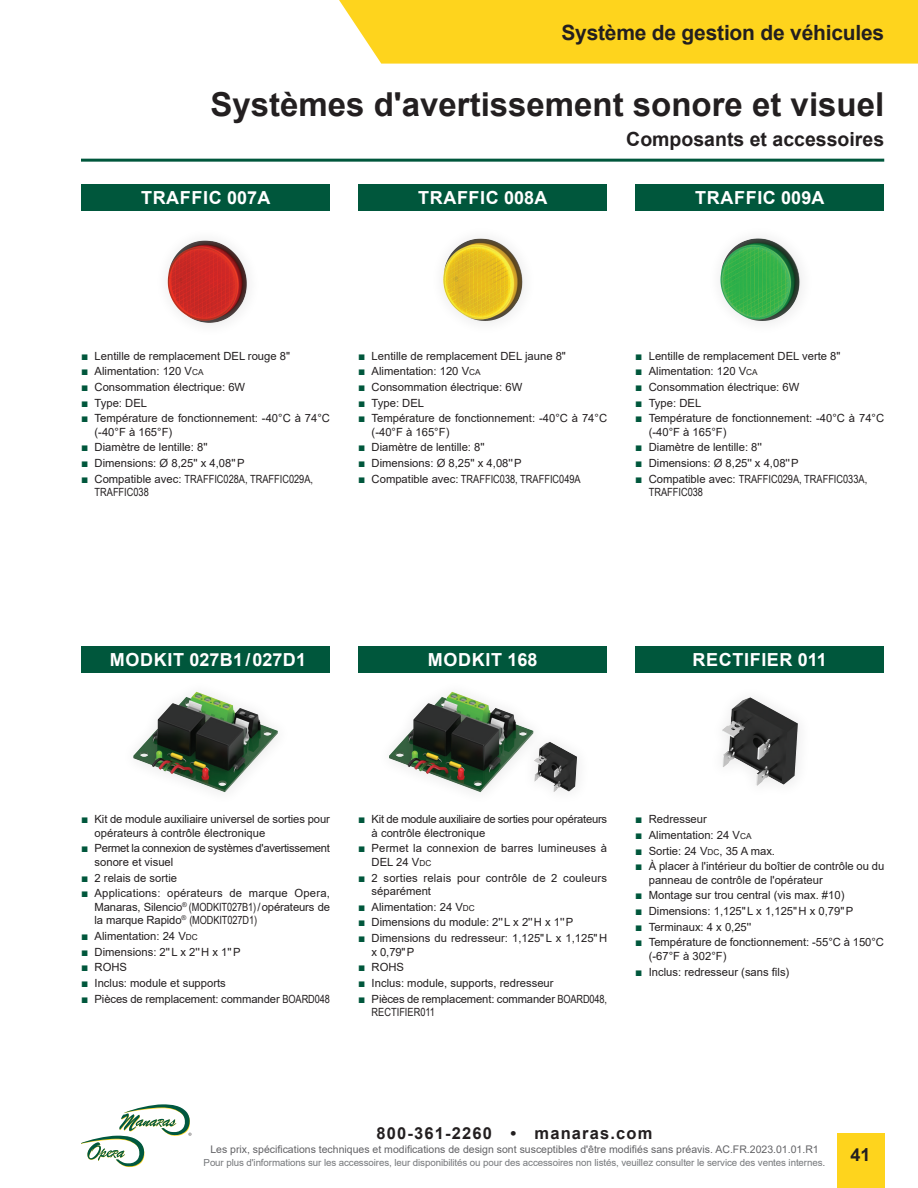
<style>
.page{position:relative;width:918px;height:1188px;background:#fff}
.page>*{position:absolute;margin:0;border:0;box-sizing:border-box;transform-origin:0 0}
.t1{font:700 33px "Arial";color:#231f20}
.t2{font:700 21px "Arial";letter-spacing:-.01em;color:#231f20}
.t3{font:700 19.5px "Arial";color:#231f20}
.t4{font:700 18px "Arial";letter-spacing:.035em;color:#fff}
.t5{font:700 18px "Arial";color:#231f20}
.t6{font:700 16.5px "Arial";letter-spacing:.07em;color:#231f20}
.t7{font:11.25px/13.5px "Arial";color:#231f20}
.t8{font:11.25px/13.5px "Arial Narrow";color:#231f20}
.t9{font:11.25px/13.5px "Arial";letter-spacing:-.025em;color:#231f20}
.t10{font:10.5px "Arial";color:#636366}
.t11{font:9.75px "Arial";letter-spacing:-.01em;color:#76787b}
.s1{font-size:12px;color:#00573c}
.s2{font-size:8.25px}
.s3{font-family:"Arial";font-size:12px;color:#00573c}
.s4{font-family:"Arial"}
.s5{font-family:"Arial Narrow"}
.s6{font-size:10.5px}
</style>
<div class="page">
<div style="left:339px;top:0;width:579px;height:64px;background:#fed41d"></div>
<div style="left:837px;top:1133px;width:47px;height:55px;background:#fed41d"></div>
<hr style="left:81px;top:159px;width:803px;height:3px;background:#00573c">
<svg style="left:81px;top:1104px;width:110px;height:63px"></svg>
<div style="left:154px;top:227px;width:108px;height:111px;background:#231f20;opacity:.1"></div>
<div style="left:707px;top:225px;width:108px;height:111px;background:#231f20;opacity:.1"></div>
<svg style="left:749px;top:238px;width:9px;height:2px"></svg>
<div style="left:430px;top:225px;width:108px;height:111px;background:#231f20;opacity:.1"></div>
<img style="left:450px;top:239px;width:30px;height:17px">
<div style="left:120px;top:679px;width:173px;height:128px;background:#231f20;opacity:.1"></div>
<svg style="left:189px;top:692px;width:7px;height:7px"></svg>
<div style="left:708px;top:685px;width:105px;height:115px;background:#231f20;opacity:.1"></div>
<img style="left:728px;top:698px;width:21px;height:28px">
<div style="left:376px;top:679px;width:216px;height:128px;background:#231f20;opacity:.1"></div>
<svg style="left:446px;top:692px;width:6px;height:7px"></svg>
<div style="left:81px;top:184px;width:249px;height:27px;background:#00573c"></div>
<div style="left:635px;top:184px;width:249px;height:27px;background:#00573c"></div>
<div style="left:358px;top:184px;width:249px;height:27px;background:#00573c"></div>
<div style="left:81px;top:647px;width:249px;height:26px;background:#00573c"></div>
<div style="left:635px;top:647px;width:249px;height:26px;background:#00573c"></div>
<div style="left:358px;top:647px;width:249px;height:26px;background:#00573c"></div>
<h2 class="t2" style="left:561px;top:18px;width:324px">Système de gestion de véhicules</h2>
<h1 class="t1" style="left:211px;top:81px;width:675px">Systèmes d'avertissement sonore et visuel</h1>
<h3 class="t3" style="left:626px;top:125px;width:259px">Composants et accessoires</h3>
<h3 class="t4" style="left:141px;top:185px;width:131px">TRAFFIC 007A</h3>
<h3 class="t4" style="left:418px;top:185px;width:131px">TRAFFIC 008A</h3>
<h3 class="t4" style="left:695px;top:185px;width:131px">TRAFFIC 009A</h3>
<p class="t7" style="left:81px;top:349px;width:211px"><span class="s1">■</span> Lentille de remplacement DEL rouge 8"</p>
<p class="t7" style="left:81px;top:365px;width:124px"><span class="s1">■</span> Alimentation: 120 V<span class="s2">CA</span></p>
<p class="t7" style="left:81px;top:380px;width:166px"><span class="s1">■</span> Consommation électrique: 6W</p>
<p class="t7" style="left:81px;top:396px;width:68px"><span class="s1">■</span> Type: DEL</p>
<p class="t7" style="left:95px;top:412px;width:237px;text-indent:-14px"><span class="s1">■</span> Température de fonctionnement: -40°C à 74°C (-40°F à 165°F)</p>
<p class="t7" style="left:81px;top:441px;width:128px"><span class="s1">■</span> Diamètre de lentille: 8''</p>
<p class="t7" style="left:81px;top:456px;width:165px"><span class="s1">■</span> Dimensions: Ø 8,25'' x 4,08''P</p>
<p class="t8" style="left:95px;top:472px;width:220px;text-indent:-14px"><span class="s3">■</span> <span class="s4">Compatible avec:</span> TRAFFIC028A, TRAFFIC029A,<br>TRAFFIC038</p>
<p class="t7" style="left:358px;top:349px;width:209px"><span class="s1">■</span> Lentille de remplacement DEL jaune 8"</p>
<p class="t7" style="left:358px;top:365px;width:124px"><span class="s1">■</span> Alimentation: 120 V<span class="s2">CA</span></p>
<p class="t7" style="left:358px;top:380px;width:166px"><span class="s1">■</span> Consommation électrique: 6W</p>
<p class="t7" style="left:358px;top:396px;width:68px"><span class="s1">■</span> Type: DEL</p>
<p class="t7" style="left:372px;top:412px;width:237px;text-indent:-14px"><span class="s1">■</span> Température de fonctionnement: -40°C à 74°C (-40°F à 165°F)</p>
<p class="t7" style="left:358px;top:441px;width:128px"><span class="s1">■</span> Diamètre de lentille: 8''</p>
<p class="t7" style="left:358px;top:456px;width:165px"><span class="s1">■</span> Dimensions: Ø 8,25'' x 4,08''P</p>
<p class="t8" style="left:358px;top:472px;width:224px"><span class="s3">■</span> <span class="s4">Compatible avec:</span> TRAFFIC038, TRAFFIC049A</p>
<p class="t7" style="left:635px;top:349px;width:207px"><span class="s1">■</span> Lentille de remplacement DEL verte 8"</p>
<p class="t7" style="left:635px;top:365px;width:124px"><span class="s1">■</span> Alimentation: 120 V<span class="s2">CA</span></p>
<p class="t7" style="left:635px;top:380px;width:166px"><span class="s1">■</span> Consommation électrique: 6W</p>
<p class="t7" style="left:635px;top:396px;width:68px"><span class="s1">■</span> Type: DEL</p>
<p class="t7" style="left:649px;top:412px;width:237px;text-indent:-14px"><span class="s1">■</span> Température de fonctionnement: -40°C à 74°C (-40°F à 165°F)</p>
<p class="t7" style="left:635px;top:441px;width:128px"><span class="s1">■</span> Diamètre de lentille: 8''</p>
<p class="t7" style="left:635px;top:456px;width:165px"><span class="s1">■</span> Dimensions: Ø 8,25'' x 4,08''P</p>
<p class="t8" style="left:649px;top:472px;width:220px;text-indent:-14px"><span class="s3">■</span> <span class="s4">Compatible avec:</span> TRAFFIC029A, TRAFFIC033A,<br>TRAFFIC038</p>
<h3 class="t4" style="left:110px;top:647px;width:198px">MODKIT 027B1/027D1</h3>
<h3 class="t4" style="left:428px;top:647px;width:111px">MODKIT 168</h3>
<h3 class="t4" style="left:693px;top:647px;width:136px">RECTIFIER 011</h3>
<p class="t7" style="left:95px;top:812px;width:237px;text-indent:-14px"><span class="s1">■</span> Kit de module auxiliaire universel de sorties pour opérateurs à contrôle électronique</p>
<p class="t9" style="left:95px;top:842px;width:237px;text-indent:-14px"><span class="s1">■</span> Permet la connexion de systèmes d'avertissement sonore et visuel</p>
<p class="t7" style="left:81px;top:871px;width:98px"><span class="s1">■</span> 2 relais de sortie</p>
<p class="t7" style="left:95px;top:886px;width:237px;text-align:justify;text-indent:-14px"><span class="s1">■</span> Applications: opérateurs de marque Opera, Manaras, Silencio<sup>®</sup> <span class="s5">(MODKIT027B1)</span>/opérateurs de la marque Rapido<sup>®</sup> <span class="s5">(MODKIT027D1)</span></p>
<p class="t7" style="left:81px;top:929px;width:118px"><span class="s1">■</span> Alimentation: 24 V<span class="s2">DC</span></p>
<p class="t7" style="left:81px;top:945px;width:161px"><span class="s1">■</span> Dimensions: 2''L x 2''H x 1''P</p>
<p class="t7" style="left:81px;top:960px;width:48px"><span class="s1">■</span> ROHS</p>
<p class="t7" style="left:81px;top:976px;width:146px"><span class="s1">■</span> Inclus: module et supports</p>
<p class="t7" style="left:81px;top:992px;width:251px"><span class="s1">■</span> Pièces de remplacement: commander <span class="s5">BOARD048</span></p>
<p class="t9" style="left:372px;top:812px;width:237px;text-indent:-14px"><span class="s1">■</span> Kit de module auxiliaire de sorties pour opérateurs à contrôle électronique</p>
<p class="t7" style="left:372px;top:842px;width:237px;text-indent:-14px"><span class="s1">■</span> Permet la connexion de barres lumineuses à<br>DEL 24 V<span class="s2">DC</span></p>
<p class="t7" style="left:372px;top:871px;width:237px;text-indent:-14px"><span class="s1">■</span> 2 sorties relais pour contrôle de 2 couleurs séparément</p>
<p class="t7" style="left:358px;top:900px;width:118px"><span class="s1">■</span> Alimentation: 24 V<span class="s2">DC</span></p>
<p class="t7" style="left:358px;top:916px;width:217px"><span class="s1">■</span> Dimensions du module: 2''L x 2''H x 1''P</p>
<p class="t7" style="left:372px;top:931px;width:237px;text-indent:-14px"><span class="s1">■</span> Dimensions du redresseur: 1,125"L x 1,125"H x 0,79"P</p>
<p class="t7" style="left:358px;top:960px;width:48px"><span class="s1">■</span> ROHS</p>
<p class="t7" style="left:358px;top:976px;width:197px"><span class="s1">■</span> Inclus: module, supports, redresseur</p>
<p class="t7" style="left:358px;top:992px;width:250px"><span class="s1">■</span> Pièces de remplacement: commander <span class="s5">BOARD048,</span></p>
<p class="t8" style="left:372px;top:1005px;width:65px">RECTIFIER011</p>
<p class="t7" style="left:635px;top:812px;width:73px"><span class="s1">■</span> Redresseur</p>
<p class="t7" style="left:635px;top:828px;width:118px"><span class="s1">■</span> Alimentation: 24 V<span class="s2">CA</span></p>
<p class="t7" style="left:635px;top:844px;width:141px"><span class="s1">■</span> Sortie: 24 V<span class="s2">DC</span>, 35 A max.</p>
<p class="t7" style="left:649px;top:859px;width:237px;text-indent:-14px"><span class="s1">■</span> À placer à l'intérieur du boîtier de contrôle ou du panneau de contrôle de l'opérateur</p>
<p class="t7" style="left:635px;top:889px;width:211px"><span class="s1">■</span> Montage sur trou central (vis max. #10)</p>
<p class="t7" style="left:635px;top:904px;width:220px"><span class="s1">■</span> Dimensions: 1,125"L x 1,125"H x 0,79"P</p>
<p class="t7" style="left:635px;top:920px;width:117px"><span class="s1">■</span> Terminaux: 4 x 0,25''</p>
<p class="t7" style="left:649px;top:936px;width:237px;text-indent:-14px"><span class="s1">■</span> Température de fonctionnement: -55°C à 150°C (-67°F à 302°F)</p>
<p class="t7" style="left:635px;top:965px;width:156px"><span class="s1">■</span> Inclus: redresseur (sans fils)</p>
<h3 class="t6" style="left:377px;top:1122px;width:277px">800-361-2260 • manaras.com</h3>
<p class="t10" style="left:210px;top:1142px;width:610px">Les prix, spécifications techniques et modifications de design sont susceptibles d'être modifiés sans préavis. AC.FR.2023.01.01.R1</p>
<p class="t11" style="left:204px;top:1156px;width:623px">Pour plus d'informations sur les accessoires, leur disponibilités ou pour des accessoires non listés, veuillez consulter le service des ventes internes<span class="s6">.</span></p>
<h3 class="t5" style="left:851px;top:1142px;width:22px">41</h3>
</div>
